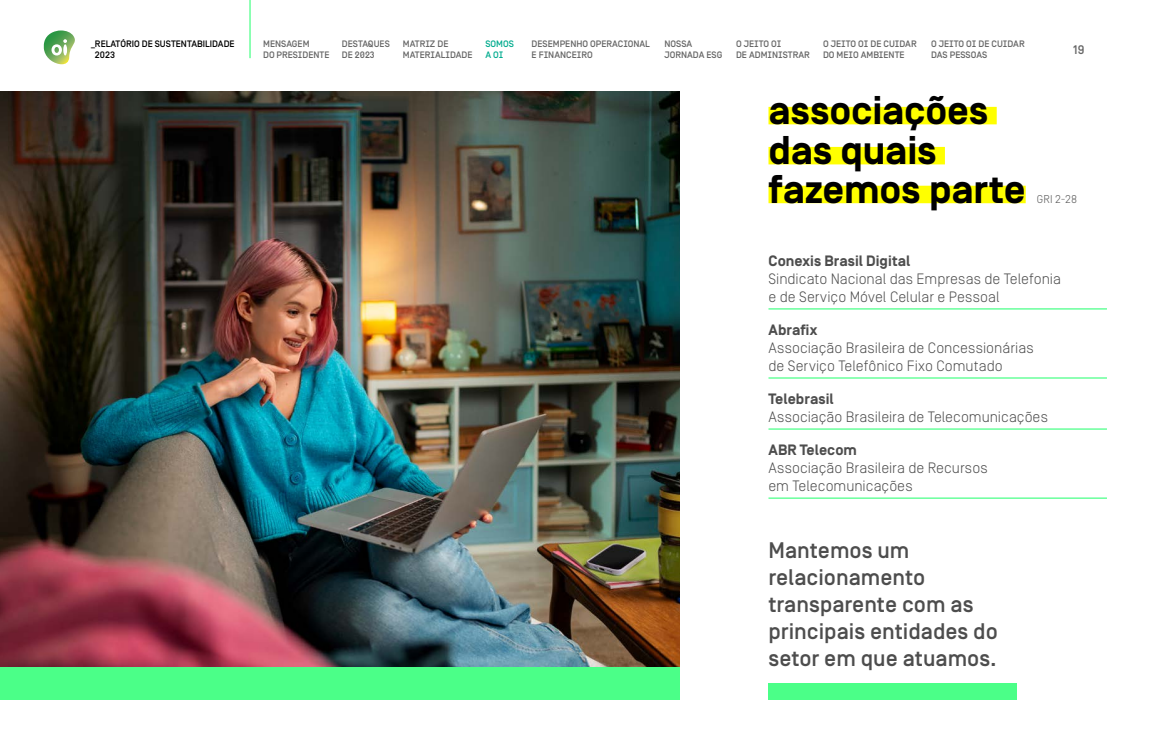
<style>
.page{position:relative;width:1159px;height:745px;background:#fff}
.page>*{position:absolute;margin:0;border:0;box-sizing:border-box;transform-origin:0 0}
.G_____Texto_corrido{font:700 40px/39.4px "Simplon BP";letter-spacing:-.005em;color:#000}
.Olho{font:500 22.5px/27px "Simplon BP";color:#4d4d4d}
.H_____Bullets{font:300 15px/18px "Simplon BP";color:#4d4d4d}
.t1{font:500 12.38px "Simplon BP";color:#666}
.G_____Texto_corrido-2{font:300 11.25px "Simplon BP";color:#595959}
.t2{font:9.38px/11.2px "Simplon Oi Headline";color:#666}
.t3{font:500 9.38px/11.2px "Simplon BP";color:#000}
.t4{font:9.38px/11.2px "Simplon Oi Headline";color:#00ab8e}
.s1{font-weight:700}
</style>
<div class="page">
<div style="left:0;top:615px;width:679px;height:84px;background:#4bff88"></div>
<img style="left:0;top:92px;width:679px;height:573px">
<div style="left:768px;top:107px;width:228px;height:17px;background:#ff0"></div>
<div style="left:768px;top:147px;width:177px;height:17px;background:#ff0"></div>
<div style="left:768px;top:185px;width:257px;height:18px;background:#ff0"></div>
<hr style="left:768px;top:308px;width:339px;height:1px;background:#4bff88">
<hr style="left:768px;top:377px;width:339px;height:1px;background:#4bff88">
<hr style="left:768px;top:428px;width:339px;height:1px;background:#4bff88">
<hr style="left:768px;top:497px;width:339px;height:1px;background:#4bff88">
<div style="left:768px;top:682px;width:249px;height:17px;background:#4bff88"></div>
<svg style="left:44px;top:30px;width:31px;height:34px"></svg>
<hr style="left:249px;top:0;width:2px;height:58px;background:#4bff88">
<p class="t3" style="left:95px;top:38px;width:141px;text-indent:-4px">_RELATÓRIO DE SUSTENTABILIDADE<br>2023</p>
<p class="t2" style="left:263px;top:38px;width:68px">MENSAGEM<br>DO PRESIDENTE</p>
<p class="t2" style="left:342px;top:38px;width:50px">DESTAQUES<br>DE 2023</p>
<p class="t2" style="left:403px;top:38px;width:71px">MATRIZ DE<br>MATERIALIDADE</p>
<p class="t4" style="left:485px;top:38px;width:30px">SOMOS<br>A OI</p>
<p class="t2" style="left:531px;top:38px;width:120px">DESEMPENHO OPERACIONAL<br>E FINANCEIRO</p>
<p class="t2" style="left:664px;top:38px;width:59px">NOSSA<br>JORNADA ESG</p>
<p class="t2" style="left:736px;top:38px;width:75px">O JEITO OI<br>DE ADMINISTRAR</p>
<p class="t2" style="left:823px;top:38px;width:95px">O JEITO OI DE CUIDAR<br>DO MEIO AMBIENTE</p>
<p class="t2" style="left:931px;top:38px;width:95px">O JEITO OI DE CUIDAR<br>DAS PESSOAS</p>
<p class="t1" style="left:1073px;top:42px;width:13px">19</p>
<p class="G_____Texto_corrido" style="left:768px;top:92px;width:259px">associações das quais fazemos parte</p>
<p class="G_____Texto_corrido-2" style="left:1037px;top:193px;width:42px">GRI 2-28</p>
<p class="H_____Bullets" style="left:768px;top:251px;width:294px"><span class="s1">Conexis Brasil Digital<br></span>Sindicato Nacional das Empresas de Telefonia e de Serviço Móvel Celular e Pessoal</p>
<p class="H_____Bullets" style="left:768px;top:320px;width:267px"><span class="s1">Abrafix<br></span>Associação Brasileira de Concessionárias de Serviço Telefônico Fixo Comutado</p>
<p class="H_____Bullets" style="left:768px;top:389px;width:281px"><span class="s1">Telebrasil<br></span>Associação Brasileira de Telecomunicações</p>
<p class="H_____Bullets" style="left:768px;top:440px;width:221px"><span class="s1">ABR Telecom<br></span>Associação Brasileira de Recursos em Telecomunicações</p>
<p class="Olho" style="left:768px;top:537px;width:231px">Mantemos um relacionamento transparente com as principais entidades do setor em que atuamos.</p>
</div>
